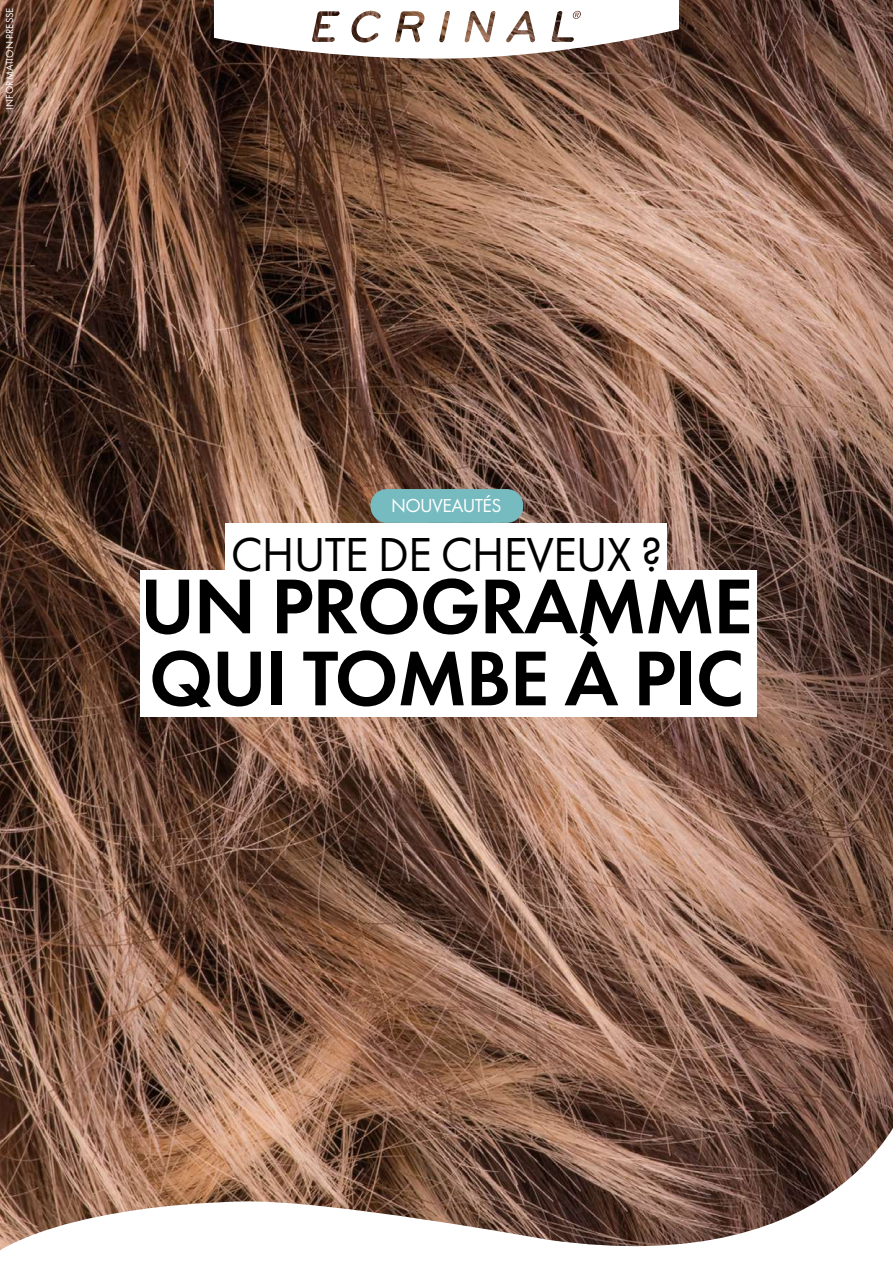
<style>
.page{position:relative;width:893px;height:1263px;background:#fff}
.page>*{position:absolute;margin:0;border:0;box-sizing:border-box;transform-origin:0 0}
.t1{font:600 80.4px/72px "Futura PT";letter-spacing:-.02em;color:#000}
.t2{font:49.5px "Futura PT";letter-spacing:-.02em;color:#000}
.t3{font:19.5px "Futura PT";letter-spacing:-.03em;color:#fff}
.t4{font:10.5px "Futura PT";letter-spacing:.01em;color:#fff}
</style>
<div class="page">
<img style="left:0;top:0;width:893px;height:1098px">
<div style="left:226px;top:523px;width:441px;height:58px;background:#fff"></div>
<div style="left:140px;top:570px;width:617px;height:72px;background:#fff"></div>
<div style="left:140px;top:635px;width:617px;height:81px;background:#fff"></div>
<div style="left:370px;top:489px;width:153px;height:34px;background:#76bbc0;border-radius:17px"></div>
<svg style="left:214px;top:0;width:465px;height:59px"></svg>
<svg style="left:0;top:1098px;width:893px;height:152px"></svg>
<p class="t4" style="left:4px;top:110px;width:104px;rotate:-90deg">INFORMATION PRESSE</p>
<p class="t3" style="left:391px;top:494px;width:112px">NOUVEAUTÉS</p>
<p class="t2" style="left:231px;top:525px;width:433px">CHUTE DE CHEVEUX ?</p>
<p class="t1" style="left:140px;top:569px;width:615px">UN PROGRAMME<br>QUI TOMBE À PIC</p>
</div>
